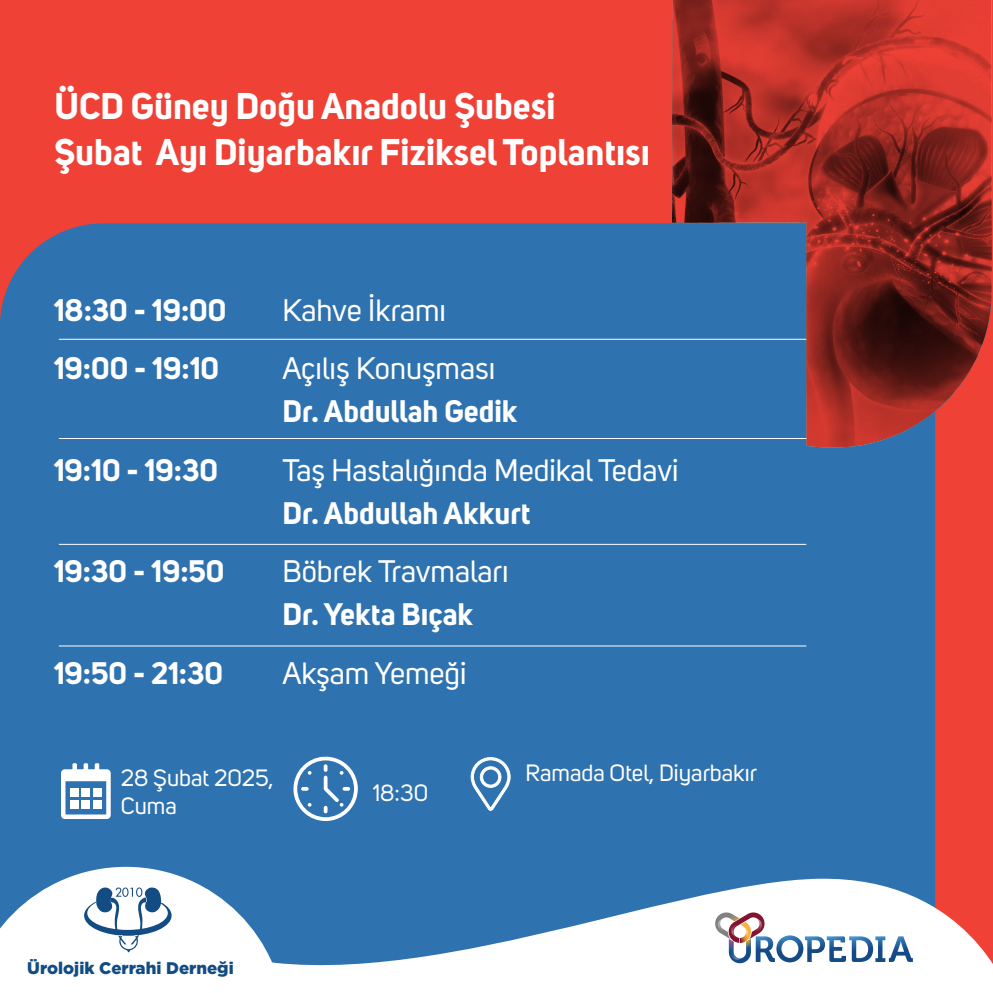
<style>
.page{position:relative;width:993px;height:993px;background:#fff}
.page>*{position:absolute;margin:0;border:0;box-sizing:border-box;transform-origin:0 0}
.t1{font:700 36.75px/45.9px "Uni Sans";color:#fff}
.t2{font:700 30.8px "Uni Sans";color:#fff}
.t3{font:30.8px "Uni Sans";color:#fff}
.t4{font:23.28px/28px "Uni Sans";color:#fff}
.t5{font:900 16.8px "Gotham";color:#134c83}
</style>
<div class="page">
<div style="left:0;top:0;width:992px;height:992px;background:#ef4136"></div>
<div style="left:0;top:223px;width:934px;height:653px;background:#2e72b0"></div>
<svg style="left:61px;top:763px;width:50px;height:55px;background:#9cbcd9"></svg>
<div style="left:70px;top:788px;width:9px;height:8px;background:#fff"></div>
<div style="left:82px;top:788px;width:8px;height:8px;background:#fff"></div>
<div style="left:93px;top:788px;width:8px;height:8px;background:#fff"></div>
<div style="left:70px;top:799px;width:9px;height:9px;background:#fff"></div>
<div style="left:82px;top:799px;width:8px;height:9px;background:#fff"></div>
<div style="left:93px;top:799px;width:8px;height:9px;background:#fff"></div>
<svg style="left:292px;top:755px;width:65px;height:65px;background:#5d92c1"></svg>
<svg style="left:470px;top:756px;width:41px;height:55px;background:#6899c5"></svg>
<svg style="left:285px;top:876px;width:707px;height:116px;background:#aabdd6"></svg>
<svg style="left:713px;top:910px;width:199px;height:52px;background:#cbd2dd"></svg>
<svg style="left:0;top:866px;width:285px;height:126px;background:#c7d8e8"></svg>
<svg style="left:672px;top:0;width:319px;height:447px;background:#833941"></svg>
<hr style="left:59px;top:339px;width:747px;height:1px;background:#fff">
<hr style="left:59px;top:438px;width:747px;height:1px;background:#fff">
<hr style="left:59px;top:543px;width:747px;height:1px;background:#fff">
<hr style="left:59px;top:645px;width:747px;height:1px;background:#fff">
<p class="t1" style="left:54px;top:83px;width:597px">ÜCD Güney Doğu Anadolu Şubesi<br>Şubat Ayı Diyarbakır Fiziksel Toplantısı</p>
<p class="t2" style="left:54px;top:290px;width:174px">18:30 - 19:00</p>
<p class="t3" style="left:282px;top:292px;width:165px">Kahve İkramı</p>
<p class="t2" style="left:54px;top:349px;width:167px">19:00 - 19:10</p>
<p class="t3" style="left:282px;top:350px;width:214px">Açılış Konuşması</p>
<p class="t2" style="left:282px;top:392px;width:236px">Dr. Abdullah Gedik</p>
<p class="t2" style="left:54px;top:450px;width:166px">19:10 - 19:30</p>
<p class="t3" style="left:282px;top:452px;width:397px">Taş Hastalığında Medikal Tedavi</p>
<p class="t2" style="left:282px;top:493px;width:249px">Dr. Abdullah Akkurt</p>
<p class="t2" style="left:54px;top:552px;width:172px">19:30 - 19:50</p>
<p class="t3" style="left:282px;top:553px;width:228px">Böbrek Travmaları</p>
<p class="t2" style="left:282px;top:595px;width:192px">Dr. Yekta Bıçak</p>
<p class="t2" style="left:54px;top:653px;width:171px">19:50 - 21:30</p>
<p class="t3" style="left:282px;top:655px;width:185px">Akşam Yemeği</p>
<p class="t4" style="left:121px;top:763px;width:154px">28 Şubat 2025,<br>Cuma</p>
<p class="t4" style="left:525px;top:758px;width:233px">Ramada Otel, Diyarbakır</p>
<p class="t4" style="left:373px;top:778px;width:57px">18:30</p>
<p class="t5" style="left:27px;top:955px;width:208px">Ürolojik Cerrahi Derneği</p>
</div>
